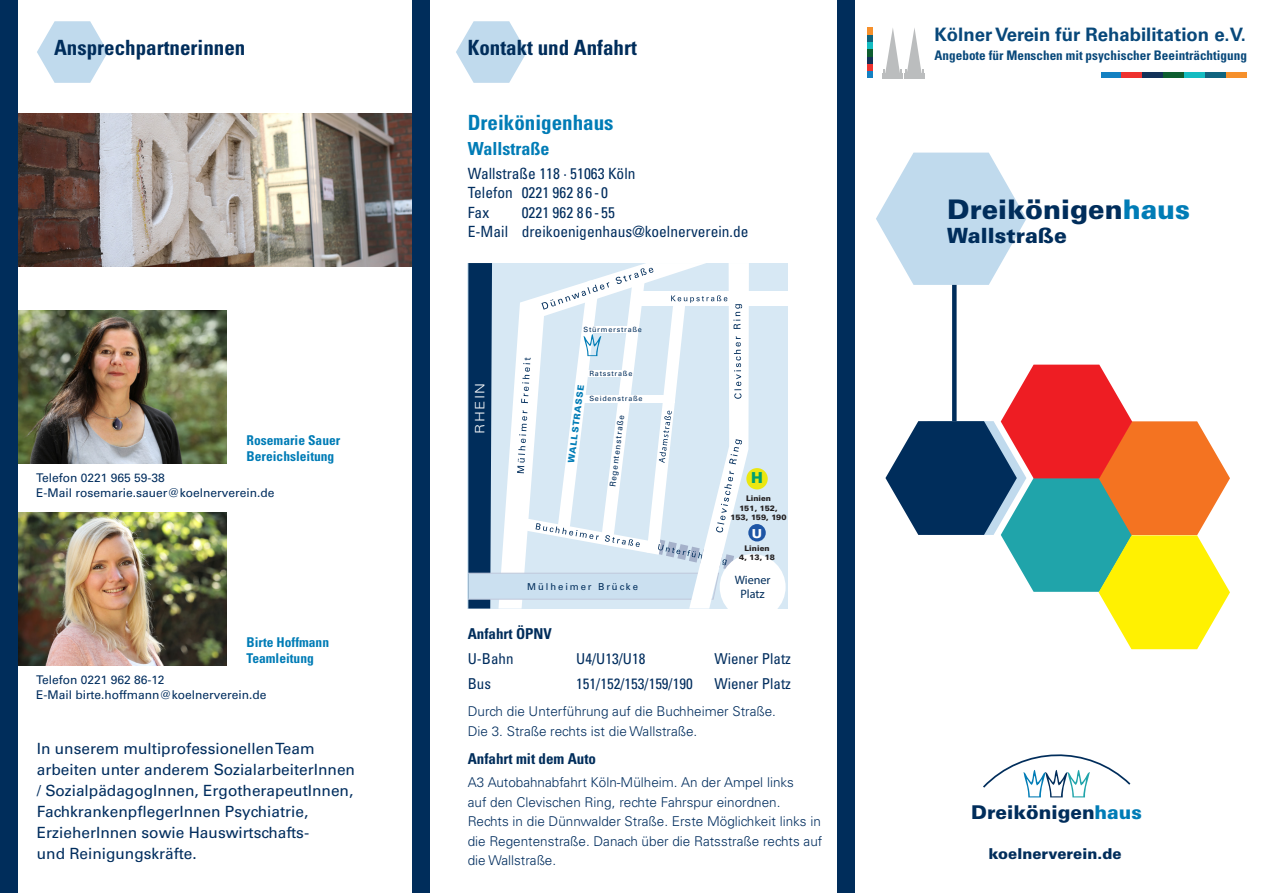
<style>
.page{position:relative;width:1263px;height:893px;background:#fff}
.page>*{position:absolute;margin:0;border:0;box-sizing:border-box;transform-origin:0 0}
.t1{font:900 27px "Univers";color:#002d5b}
.head_gross_blau{font:700 condensed 21px "Univers";color:#002d5b}
.head_gross_blau-2{font:700 condensed 21px "Univers";color:#007cb6}
.t2{font:900 21px "Univers";color:#002d5b}
.t3{font:900 19.05px "Univers";color:#002d5b}
.t4{font:700 18.6px "Univers";color:#08487a}
.head_gross_blau-3{font:700 condensed 18px "Univers";color:#007cb6}
.fliess{font:15.45px/21px "Univers";color:#002d5e}
.fliess-2{font:condensed 15.45px/19.5px "Univers";color:#002d5e}
.t5{font:900 15.15px "Univers";color:#009f6e}
.t6{font:condensed 15px "Univers";color:#002d5e}
.fliess-3{font:700 condensed 15px "Univers";color:#002d5b}
.t7{font:900 15px "Univers";color:#002d5b}
.fliess-4{font:300 13.5px/19.5px "Univers";color:#002d5e}
.t8{font:700 condensed 13.5px "Univers";color:#007cb6}
.t9{font:700 condensed 13.2px "Univers";color:#08487a}
.t10{font:300 12.9px "Univers";letter-spacing:.1em;color:#fff;scale:1.17 1}
.t11{font:900 12.3px "Univers";color:#fff}
.t12{font:12.15px/14.5px "Myriad Pro";color:#002d5b;text-align:center}
.t13{font:12px "Univers";color:#002d5e}
.t14{font:9.45px "Univers";letter-spacing:.2em;color:#002d5b}
.t15{font:900 8.7px "Univers";color:#007cb6}
.t16{font:8.25px "Univers";color:#002d5b}
.t17{font:900 7.65px/9.3px "Univers";letter-spacing:.005em;color:#231f20;text-align:center}
.t18{font:7.2px "Univers";letter-spacing:.1em;color:#002d5b}
.s1{color:#007cb6}
</style>
<div class="page">
<div style="left:838px;top:0;width:17px;height:893px;background:#002d5b"></div>
<svg style="left:456px;top:21px;width:71px;height:62px"></svg>
<div style="left:882px;top:73px;width:21px;height:5px;background:#bbbdbe"></div>
<div style="left:904px;top:73px;width:20px;height:5px;background:#bbbdbe"></div>
<svg style="left:883px;top:28px;width:41px;height:45px"></svg>
<div style="left:1100px;top:72px;width:21px;height:5px;background:#1481c2"></div>
<div style="left:1121px;top:72px;width:21px;height:5px;background:#ee322f"></div>
<div style="left:1142px;top:72px;width:21px;height:5px;background:#133258"></div>
<div style="left:1163px;top:72px;width:21px;height:5px;background:#0e5e30"></div>
<div style="left:1184px;top:72px;width:21px;height:5px;background:#14bcc1"></div>
<div style="left:1205px;top:72px;width:21px;height:5px;background:#10647f"></div>
<div style="left:1226px;top:72px;width:21px;height:5px;background:#f6902b"></div>
<svg style="left:867px;top:64px;width:5px;height:14px"></svg>
<div style="left:867px;top:56px;width:5px;height:8px;background:#133258"></div>
<svg style="left:867px;top:35px;width:5px;height:21px"></svg>
<div style="left:867px;top:27px;width:5px;height:8px;background:#f6902b"></div>
<svg style="left:952px;top:285px;width:4px;height:80px"></svg>
<svg style="left:876px;top:153px;width:150px;height:132px"></svg>
<img style="left:17px;top:310px;width:210px;height:153px">
<svg style="left:885px;top:365px;width:345px;height:284px"></svg>
<img style="left:17px;top:512px;width:210px;height:153px">
<img style="left:17px;top:113px;width:395px;height:153px">
<div style="left:0;top:0;width:17px;height:893px;background:#002d5b"></div>
<div style="left:412px;top:0;width:17px;height:893px;background:#002d5b"></div>
<svg style="left:983px;top:754px;width:148px;height:43px"></svg>
<svg style="left:37px;top:21px;width:71px;height:62px"></svg>
<svg style="left:468px;top:263px;width:318px;height:345px"></svg>
<div style="left:746px;top:468px;width:22px;height:21px;background:#ebe711;border-radius:50%"></div>
<p class="head_gross_blau" style="left:54px;top:35px;width:193px">Ansprechpartnerinnen</p>
<p class="t8" style="left:247px;top:432px;width:95px">Rosemarie Sauer</p>
<p class="t8" style="left:247px;top:448px;width:89px">Bereichsleitung</p>
<p class="t13" style="left:36px;top:471px;width:130px">Telefon 0221 965 59-38</p>
<p class="t13" style="left:36px;top:486px;width:240px">E-Mail rosemarie.sauer@koelnerverein.de</p>
<p class="t8" style="left:247px;top:634px;width:84px">Birte Hoffmann</p>
<p class="t8" style="left:247px;top:650px;width:69px">Teamleitung</p>
<p class="t13" style="left:36px;top:673px;width:130px">Telefon 0221 962 86-12</p>
<p class="t13" style="left:36px;top:688px;width:232px">E-Mail birte.hoffmann@koelnerverein.de</p>
<p class="fliess" style="left:37px;top:738px;width:320px">In unserem multiprofessionellen Team arbeiten unter anderem SozialarbeiterInnen / SozialpädagogInnen, ErgotherapeutInnen, FachkrankenpflegerInnen Psychiatrie, ErzieherInnen sowie Hauswirtschafts-<br>und Reinigungskräfte.</p>
<p class="head_gross_blau" style="left:468px;top:35px;width:171px">Kontakt und Anfahrt</p>
<p class="head_gross_blau-2" style="left:468px;top:110px;width:147px">Dreikönigenhaus</p>
<p class="head_gross_blau-3" style="left:468px;top:138px;width:83px">Wallstraße</p>
<p class="fliess-2" style="left:468px;top:163px;width:169px">Wallstraße 118 · 51063 Köln<br>Telefon 0221 962 8 6 - 0<br>Fax</p>
<p class="fliess-2" style="left:468px;top:202px;width:282px;text-indent:54px">0221 962 8 6 - 55<br>E-Mail dreikoenigenhaus@koelnerverein.de</p>
<p class="t18" style="left:583px;top:325px;width:60px">Stürmerstraße</p>
<p class="t18" style="left:590px;top:369px;width:44px">Ratsstraße</p>
<p class="t10" style="left:472px;top:434px;width:45px;rotate:-90deg">RHEIN</p>
<p class="t15" style="left:566px;top:462px;width:80px;rotate:-83deg">WALLSTRASSE</p>
<p class="t18" style="left:590px;top:395px;width:55px">Seidenstraße</p>
<p class="t16" style="left:608px;top:486px;width:74px;rotate:-83deg">Regentenstraße</p>
<p class="t14" style="left:527px;top:581px;width:112px">Mülheimer Brücke</p>
<p class="t5" style="left:751px;top:468px;width:13px">H</p>
<p class="t17" style="left:730px;top:494px;width:58px">Linien<br>151, 152,<br>153, 159, 190</p>
<p class="t11" style="left:752px;top:526px;width:12px">U</p>
<p class="t17" style="left:739px;top:543px;width:37px">Linien<br>4, 13, 18</p>
<p class="t12" style="left:735px;top:572px;width:37px">Wiener<br>Platz</p>
<p class="fliess-3" style="left:468px;top:625px;width:86px">Anfahrt ÖPNV</p>
<p class="t6" style="left:468px;top:649px;width:47px">U-Bahn</p>
<p class="t6" style="left:576px;top:649px;width:71px">U4/U13/U18</p>
<p class="t6" style="left:714px;top:649px;width:78px">Wiener Platz</p>
<p class="t6" style="left:468px;top:675px;width:25px">Bus</p>
<p class="t6" style="left:576px;top:675px;width:118px">151/152/153/159/190</p>
<p class="t6" style="left:714px;top:675px;width:78px">Wiener Platz</p>
<p class="fliess-4" style="left:468px;top:702px;width:310px">Durch die Unterführung auf die Buchheimer Straße.<br>Die 3. Straße rechts ist die Wallstraße.</p>
<p class="fliess-3" style="left:468px;top:749px;width:130px">Anfahrt mit dem Auto</p>
<p class="fliess-4" style="left:468px;top:773px;width:328px">A3 Autobahnabfahrt Köln-Mülheim. An der Ampel links</p>
<p class="fliess-4" style="left:468px;top:792px;width:314px">auf den Clevischen Ring, rechte Fahrspur einordnen.</p>
<p class="fliess-4" style="left:468px;top:812px;width:356px;text-align:justify">Rechts in die Dünnwalder Straße. Erste Möglichkeit links in die Regentenstraße. Danach über die Ratsstraße rechts auf die Wallstraße.</p>
<p class="t4" style="left:934px;top:23px;width:313px">Kölner Verein für Rehabilitation e.V.</p>
<p class="t9" style="left:934px;top:47px;width:314px">Angebote für Menschen mit psychischer Beeinträchtigung</p>
<p class="t1" style="left:947px;top:192px;width:245px">Dreikönigen<span class="s1">haus</span></p>
<p class="t2" style="left:947px;top:222px;width:121px">Wallstraße</p>
<p class="t3" style="left:971px;top:800px;width:172px">Dreikönigen<span class="s1">haus</span></p>
<p class="t7" style="left:988px;top:844px;width:135px">koelnerverein.de</p>
</div>
